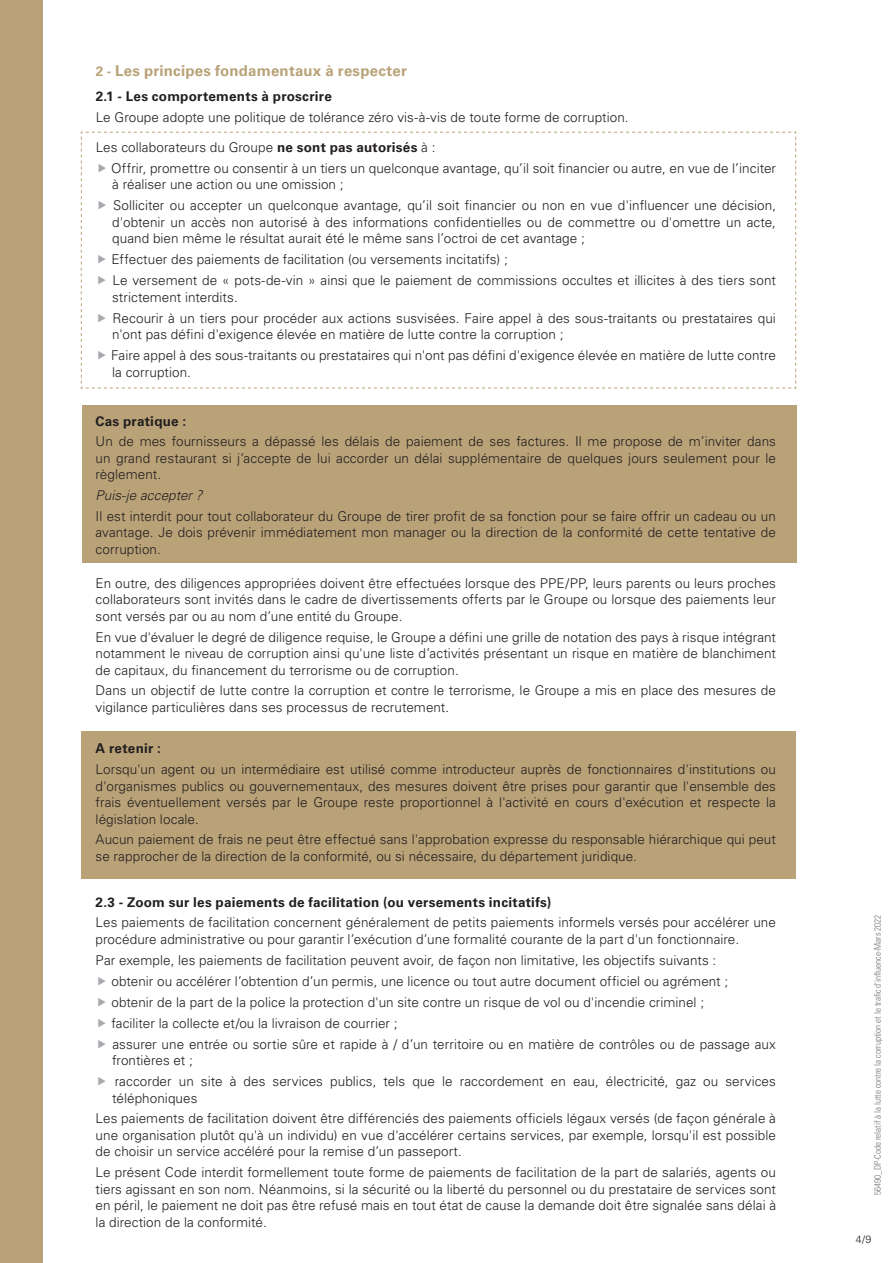
<style>
.page{position:relative;width:893px;height:1263px;background:#fff}
.page>*{position:absolute;margin:0;border:0;box-sizing:border-box;transform-origin:0 0}
.t1{font:700 15px "Univers LT Std";letter-spacing:.015em;color:#b9a278}
.t2{font:300 13.5px/16.5px "Univers LT Std";letter-spacing:.005em;color:#231f20}
.t3{font:700 13.5px "Univers LT Std";letter-spacing:.02em;color:#231f20}
.t4{font:italic 300 13.5px "Univers LT Std";letter-spacing:.005em;color:#231f20}
.t5{font:300 10.5px "Univers LT Std";color:#231f20}
.t6{font:300 condensed 9px "Univers LT Std";color:#717275}
.s1{font-size:13.5px}
.s2{font-weight:700}
</style>
<div class="page">
<div style="left:81px;top:731px;width:714px;height:147px;background:#b9a278"></div>
<div style="left:82px;top:405px;width:715px;height:158px;background:#b9a278"></div>
<div style="left:0;top:0;width:43px;height:1263px;background:#b9a278"></div>
<svg style="left:81px;top:132px;width:715px;height:257px"></svg>
<p class="t1" style="left:96px;top:62px;width:313px"><span class="s1">2 -</span> Les principes fondamentaux à respecter</p>
<p class="t3" style="left:96px;top:88px;width:238px">2.1 - Les comportements à proscrire</p>
<p class="t2" style="left:96px;top:109px;width:534px">Le Groupe adopte une politique de tolérance zéro vis-à-vis de toute forme de corruption.</p>
<p class="t2" style="left:111px;top:136px;width:666px;line-height:21px;text-indent:-15px">Les collaborateurs du Groupe <span class="s2">ne sont pas autorisés</span> à :<br>Offrir, promettre ou consentir à un tiers un quelconque avantage, qu’il soit financier ou autre, en vue de l’inciter</p>
<p class="t2" style="left:112px;top:174px;width:665px;line-height:21px">à réaliser une action ou une omission ;<br>Solliciter ou accepter un quelconque avantage, qu’il soit financier ou non en vue d'influencer une décision,</p>
<p class="t2" style="left:112px;top:214px;width:665px">d'obtenir un accès non autorisé à des informations confidentielles ou de commettre ou d'omettre un acte, quand bien même le résultat aurait été le même sans l’octroi de cet avantage ;</p>
<p class="t2" style="left:111px;top:249px;width:666px;line-height:21px">Effectuer des paiements de facilitation (ou versements incitatifs) ;<br>Le versement de « pots-de-vin » ainsi que le paiement de commissions occultes et illicites à des tiers sont</p>
<p class="t2" style="left:112px;top:286px;width:665px;line-height:21px">strictement interdits.<br>Recourir à un tiers pour procéder aux actions susvisées. Faire appel à des sous-traitants ou prestataires qui</p>
<p class="t2" style="left:111px;top:324px;width:666px;line-height:21px">n'ont pas défini d'exigence élevée en matière de lutte contre la corruption ;<br>Faire appel à des sous-traitants ou prestataires qui n'ont pas défini d'exigence élevée en matière de lutte contre</p>
<p class="t2" style="left:112px;top:364px;width:80px">la corruption.</p>
<p class="t3" style="left:96px;top:413px;width:92px">Cas pratique :</p>
<p class="t2" style="left:96px;top:433px;width:682px;text-align:justify">Un de mes fournisseurs a dépassé les délais de paiement de ses factures. Il me propose de m’inviter dans un grand restaurant si j’accepte de lui accorder un délai supplémentaire de quelques jours seulement pour le règlement.</p>
<p class="t4" style="left:96px;top:487px;width:109px">Puis-je accepter ?</p>
<p class="t2" style="left:96px;top:508px;width:682px;text-align:justify">Il est interdit pour tout collaborateur du Groupe de tirer profit de sa fonction pour se faire offrir un cadeau ou un avantage. Je dois prévenir immédiatement mon manager ou la direction de la conformité de cette tentative de corruption.</p>
<p class="t2" style="left:96px;top:575px;width:682px;text-align:justify">En outre, des diligences appropriées doivent être effectuées lorsque des PPE/PP, leurs parents ou leurs proches collaborateurs sont invités dans le cadre de divertissements offerts par le Groupe ou lorsque des paiements leur sont versés par ou au nom d’une entité du Groupe.</p>
<p class="t2" style="left:96px;top:629px;width:682px;text-align:justify">En vue d'évaluer le degré de diligence requise, le Groupe a défini une grille de notation des pays à risque intégrant notamment le niveau de corruption ainsi qu'une liste d’activités présentant un risque en matière de blanchiment de capitaux, du financement du terrorisme ou de corruption.</p>
<p class="t2" style="left:96px;top:682px;width:682px">Dans un objectif de lutte contre la corruption et contre le terrorisme, le Groupe a mis en place des mesures de vigilance particulières dans ses processus de recrutement.</p>
<p class="t3" style="left:96px;top:741px;width:67px">A retenir :</p>
<p class="t2" style="left:96px;top:761px;width:682px;text-align:justify">Lorsqu'un agent ou un intermédiaire est utilisé comme introducteur auprès de fonctionnaires d'institutions ou d'organismes publics ou gouvernementaux, des mesures doivent être prises pour garantir que l'ensemble des frais éventuellement versés par le Groupe reste proportionnel à l'activité en cours d'exécution et respecte la législation locale.</p>
<p class="t2" style="left:96px;top:831px;width:682px">Aucun paiement de frais ne peut être effectué sans l'approbation expresse du responsable hiérarchique qui peut se rapprocher de la direction de la conformité, ou si nécessaire, du département juridique.</p>
<p class="t3" style="left:96px;top:894px;width:457px">2.3 - Zoom sur les paiements de facilitation (ou versements incitatifs)</p>
<p class="t2" style="left:96px;top:914px;width:682px">Les paiements de facilitation concernent généralement de petits paiements informels versés pour accélérer une procédure administrative ou pour garantir l’exécution d’une formalité courante de la part d'un fonctionnaire.</p>
<p class="t2" style="left:111px;top:949px;width:666px;line-height:21px;text-indent:-16px">Par exemple, les paiements de facilitation peuvent avoir, de façon non limitative, les objectifs suivants :<br>obtenir ou accélérer l’obtention d’un permis, une licence ou tout autre document officiel ou agrément ;<br>obtenir de la part de la police la protection d'un site contre un risque de vol ou d'incendie criminel ;<br>faciliter la collecte et/ou la livraison de courrier ;<br>assurer une entrée ou sortie sûre et rapide à / d’un territoire ou en matière de contrôles ou de passage aux</p>
<p class="t2" style="left:112px;top:1050px;width:665px;line-height:21px">frontières et ;<br>raccorder un site à des services publics, tels que le raccordement en eau, électricité, gaz ou services</p>
<p class="t2" style="left:96px;top:1087px;width:682px;line-height:20.7px;text-indent:16px">téléphoniques<br>Les paiements de facilitation doivent être différenciés des paiements officiels légaux versés (de façon générale à</p>
<p class="t2" style="left:96px;top:1127px;width:682px">une organisation plutôt qu'à un individu) en vue d'accélérer certains services, par exemple, lorsqu'il est possible de choisir un service accéléré pour la remise d’un passeport.</p>
<p class="t2" style="left:96px;top:1164px;width:682px;text-align:justify">Le présent Code interdit formellement toute forme de paiements de facilitation de la part de salariés, agents ou tiers agissant en son nom. Néanmoins, si la sécurité ou la liberté du personnel ou du prestataire de services sont en péril, le paiement ne doit pas être refusé mais en tout état de cause la demande doit être signalée sans délai à la direction de la conformité.</p>
<p class="t6" style="left:872px;top:1195px;width:282px;rotate:-90deg">56490_DP-Code relatif à la lutte contre la corruption et le trafic d'influence-Mars 2022</p>
<p class="t5" style="left:856px;top:1233px;width:17px">4/9</p>
</div>
